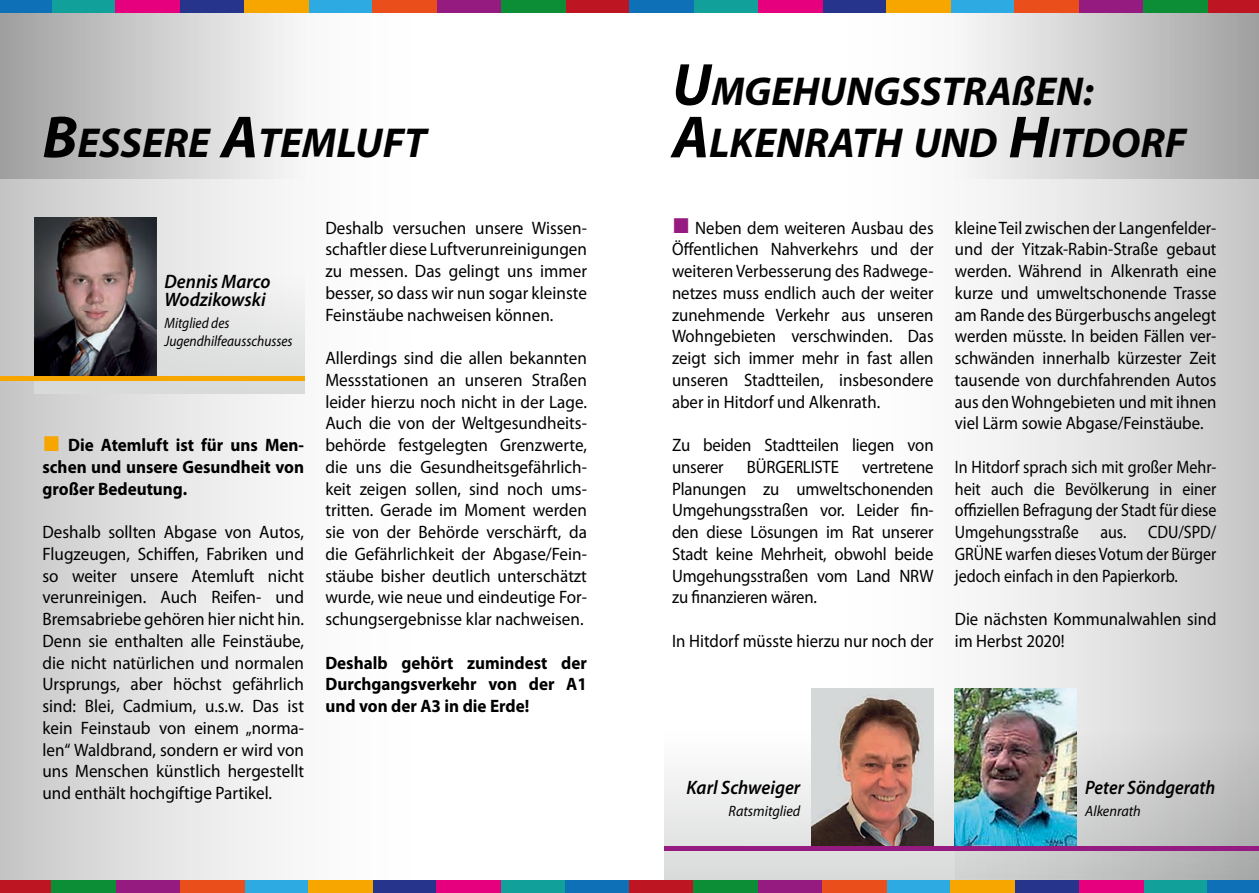
<style>
.page{position:relative;width:1259px;height:893px;background:#fff}
.page>*{position:absolute;margin:0;border:0;box-sizing:border-box;transform-origin:0 0}
.t1{font:italic 700 42px "Myriad Pro";color:#000}
.t2{font:italic 700 40.5px "Myriad Pro";color:#000}
.t3{font:italic 600 19.5px/18px "Myriad Pro";color:#000;scale:.95 1}
.t4{font:italic 600 19.5px "Myriad Pro";color:#000;scale:.92 1}
.t5{font:18px/21.8px "Myriad Pro";color:#000;text-align:justify;scale:.95 1}
.t6{font:18px/21.8px "Myriad Pro";color:#000;text-align:justify;scale:.93 1}
.t7{font:18px/21.8px "Myriad Pro";color:#000;text-align:justify;scale:.89 1}
.t8{font:700 18px/21.8px "Myriad Pro";color:#000;text-align:justify;scale:.95 1}
.t9{font:italic 15px/18px "Myriad Pro";color:#000;scale:.9 1}
.t10{font:italic 15px "Myriad Pro";color:#000;scale:.95 1}
.s1{font-size:60px}
.s2{color:#f7a600}
.s3{color:#951b80}
</style>
<div class="page">
<div style="left:629px;top:0;width:630px;height:893px;background:linear-gradient(to right,#fff,#d4d4d4)"></div>
<div style="left:0;top:0;width:629px;height:893px;background:linear-gradient(to right,#d4d4d4,#fff)"></div>
<svg style="left:629px;top:13px;width:630px;height:166px"></svg>
<svg style="left:0;top:13px;width:629px;height:166px"></svg>
<div style="left:565px;top:0;width:64px;height:13px;background:#bd1522"></div>
<div style="left:437px;top:0;width:64px;height:13px;background:#951b80"></div>
<div style="left:308px;top:0;width:64px;height:13px;background:#2daae2"></div>
<div style="left:180px;top:0;width:64px;height:13px;background:#26348c"></div>
<div style="left:51px;top:0;width:65px;height:13px;background:#11a09a"></div>
<div style="left:501px;top:0;width:64px;height:13px;background:#0c8e36"></div>
<div style="left:372px;top:0;width:65px;height:13px;background:#ea4e1b"></div>
<div style="left:244px;top:0;width:64px;height:13px;background:#f7a600"></div>
<div style="left:116px;top:0;width:64px;height:13px;background:#e6007e"></div>
<div style="left:0;top:0;width:51px;height:13px;background:#0e70b7"></div>
<div style="left:1207px;top:0;width:52px;height:13px;background:#bd1522"></div>
<div style="left:1079px;top:0;width:64px;height:13px;background:#951b80"></div>
<div style="left:950px;top:0;width:65px;height:13px;background:#2daae2"></div>
<div style="left:822px;top:0;width:64px;height:13px;background:#26348c"></div>
<div style="left:693px;top:0;width:65px;height:13px;background:#11a09a"></div>
<div style="left:1143px;top:0;width:64px;height:13px;background:#0c8e36"></div>
<div style="left:1015px;top:0;width:64px;height:13px;background:#ea4e1b"></div>
<div style="left:886px;top:0;width:64px;height:13px;background:#f7a600"></div>
<div style="left:758px;top:0;width:64px;height:13px;background:#e6007e"></div>
<div style="left:629px;top:0;width:64px;height:13px;background:#0e70b7"></div>
<div style="left:0;top:880px;width:51px;height:13px;background:#bd1522"></div>
<div style="left:116px;top:880px;width:64px;height:13px;background:#951b80"></div>
<div style="left:244px;top:880px;width:64px;height:13px;background:#2daae2"></div>
<div style="left:372px;top:880px;width:65px;height:13px;background:#26348c"></div>
<div style="left:501px;top:880px;width:64px;height:13px;background:#11a09a"></div>
<div style="left:51px;top:880px;width:65px;height:13px;background:#0c8e36"></div>
<div style="left:180px;top:880px;width:64px;height:13px;background:#ea4e1b"></div>
<div style="left:308px;top:880px;width:64px;height:13px;background:#f7a600"></div>
<div style="left:437px;top:880px;width:64px;height:13px;background:#e6007e"></div>
<div style="left:565px;top:880px;width:64px;height:13px;background:#0e70b7"></div>
<div style="left:629px;top:880px;width:64px;height:13px;background:#bd1522"></div>
<div style="left:758px;top:880px;width:64px;height:13px;background:#951b80"></div>
<div style="left:886px;top:880px;width:64px;height:13px;background:#2daae2"></div>
<div style="left:1015px;top:880px;width:64px;height:13px;background:#26348c"></div>
<div style="left:1143px;top:880px;width:64px;height:13px;background:#11a09a"></div>
<div style="left:693px;top:880px;width:65px;height:13px;background:#0c8e36"></div>
<div style="left:822px;top:880px;width:64px;height:13px;background:#ea4e1b"></div>
<div style="left:950px;top:880px;width:65px;height:13px;background:#f7a600"></div>
<div style="left:1079px;top:880px;width:64px;height:13px;background:#e6007e"></div>
<div style="left:1207px;top:880px;width:52px;height:13px;background:#0e70b7"></div>
<svg style="left:34px;top:274px;width:270px;height:119px;background:#dfdedc"></svg>
<img style="left:34px;top:218px;width:122px;height:158px">
<hr style="left:0;top:376px;width:304px;height:4px;background:#f7a600">
<div style="left:664px;top:731px;width:291px;height:149px;background:linear-gradient(to bottom,#fefefe,#d9dada)"></div>
<svg style="left:955px;top:731px;width:304px;height:149px;background:#c7c6c7"></svg>
<img style="left:811px;top:689px;width:122px;height:157px">
<img style="left:955px;top:689px;width:122px;height:157px">
<hr style="left:664px;top:846px;width:595px;height:4px;background:#951b80">
<h1 class="t1" style="left:43px;top:116px;width:385px"><span class="s1">B</span>ESSERE <span class="s1">A</span>TEMLUFT</h1>
<p class="t3" style="left:164px;top:272px;width:113px">Dennis Marco<br>Wodzikowski</p>
<p class="t9" style="left:164px;top:314px;width:144px">Mitglied des<br>Jugendhilfeausschusses</p>
<p class="t8" style="left:43px;top:434px;width:277px"><span class="s2">■</span> Die Atemluft ist für uns Men&shy;schen und unsere Gesundheit von großer Bedeutung.</p>
<p class="t5" style="left:43px;top:521px;width:277px">Deshalb sollten Abgase von Autos, Flugzeugen, Schiffen, Fabriken und so weiter unsere Atemluft nicht verunreinigen. Auch Reifen- und Bremsabriebe gehören hier nicht hin.<br>Denn sie enthalten alle Feinstäube, die nicht natürlichen und normalen Ursprungs, aber höchst gefährlich sind: Blei, Cadmium, u.s.w. Das ist kein Feinstaub von einem „norma&shy;len“ Waldbrand, sondern er wird von uns Menschen künstlich hergestellt und enthält hochgiftige Partikel.</p>
<p class="t5" style="left:325px;top:216px;width:277px">Deshalb versuchen unsere Wissen&shy;schaftler diese Luftverunreinigungen zu messen. Das gelingt uns immer besser, so dass wir nun sogar kleinste Feinstäube nachweisen können.</p>
<p class="t5" style="left:325px;top:347px;width:277px">Allerdings sind die allen bekannten Messstationen an unseren Straßen leider hierzu noch nicht in der Lage.<br>Auch die von der Weltgesundheits&shy;behörde festgelegten Grenzwerte, die uns die Gesundheitsgefährlich&shy;keit zeigen sollen, sind noch ums&shy;tritten. Gerade im Moment werden sie von der Behörde verschärft, da die Gefährlichkeit der Abgase/Fein&shy;stäube bisher deutlich unterschätzt wurde, wie neue und eindeutige For&shy;schungsergebnisse klar nachweisen.</p>
<p class="t8" style="left:325px;top:651px;width:277px">Deshalb gehört zumindest der Durchgangsverkehr von der A1 und von der A3 in die Erde!</p>
<h2 class="t2" style="left:672px;top:65px;width:423px"><span class="s1">U</span>MGEHUNGSSTRAßEN:</h2>
<h1 class="t1" style="left:672px;top:116px;width:516px"><span class="s1">A</span>LKENRATH UND <span class="s1">H</span>ITDORF</h1>
<p class="t6" style="left:672px;top:216px;width:283px"><span class="s3">■</span> Neben dem weiteren Ausbau des Öffentlichen Nahverkehrs und der weiteren Verbesserung des Radwege&shy;netzes muss endlich auch der weiter zunehmende Verkehr aus unseren Wohngebieten verschwinden. Das zeigt sich immer mehr in fast allen unseren Stadtteilen, insbesondere aber in Hitdorf und Alkenrath.</p>
<p class="t6" style="left:672px;top:434px;width:283px">Zu beiden Stadtteilen liegen von unserer</p>
<p class="t6" style="left:747px;top:456px;width:100px">BÜRGERLISTE</p>
<p class="t6" style="left:672px;top:456px;width:283px;text-indent:190px">vertretene Planungen zu umweltschonenden Umgehungsstraßen vor. Leider fin&shy;den diese Lösungen im Rat unserer Stadt keine Mehrheit, obwohl beide Umgehungsstraßen vom Land NRW zu finanzieren wären.</p>
<p class="t6" style="left:672px;top:630px;width:283px">In Hitdorf müsste hierzu nur noch der</p>
<p class="t6" style="left:955px;top:216px;width:283px">kleine Teil zwischen der Langenfelder&shy;und der Yitzak-Rabin-Straße gebaut werden. Während in Alkenrath eine kurze und umweltschonende Trasse am Rande des Bürgerbuschs angelegt werden müsste. In beiden Fällen ver&shy;schwänden innerhalb kürzester Zeit tausende von durchfahrenden Autos aus den Wohngebieten und mit ihnen viel Lärm sowie Abgase/Feinstäube.</p>
<p class="t7" style="left:955px;top:456px;width:295px">In Hitdorf sprach sich mit großer Mehr&shy;heit auch die Bevölkerung in einer offiziellen Befragung der Stadt für diese Umgehungsstraße aus. CDU/SPD/ GRÜNE warfen dieses Votum der Bürger jedoch einfach in den Papierkorb.</p>
<p class="t6" style="left:955px;top:608px;width:283px">Die nächsten Kommunalwahlen sind im Herbst 2020!</p>
<p class="t3" style="left:686px;top:778px;width:121px">Karl Schweiger</p>
<p class="t10" style="left:728px;top:802px;width:77px">Ratsmitglied</p>
<p class="t4" style="left:1085px;top:775px;width:143px">Peter Söndgerath</p>
<p class="t10" style="left:1085px;top:802px;width:60px">Alkenrath</p>
</div>
